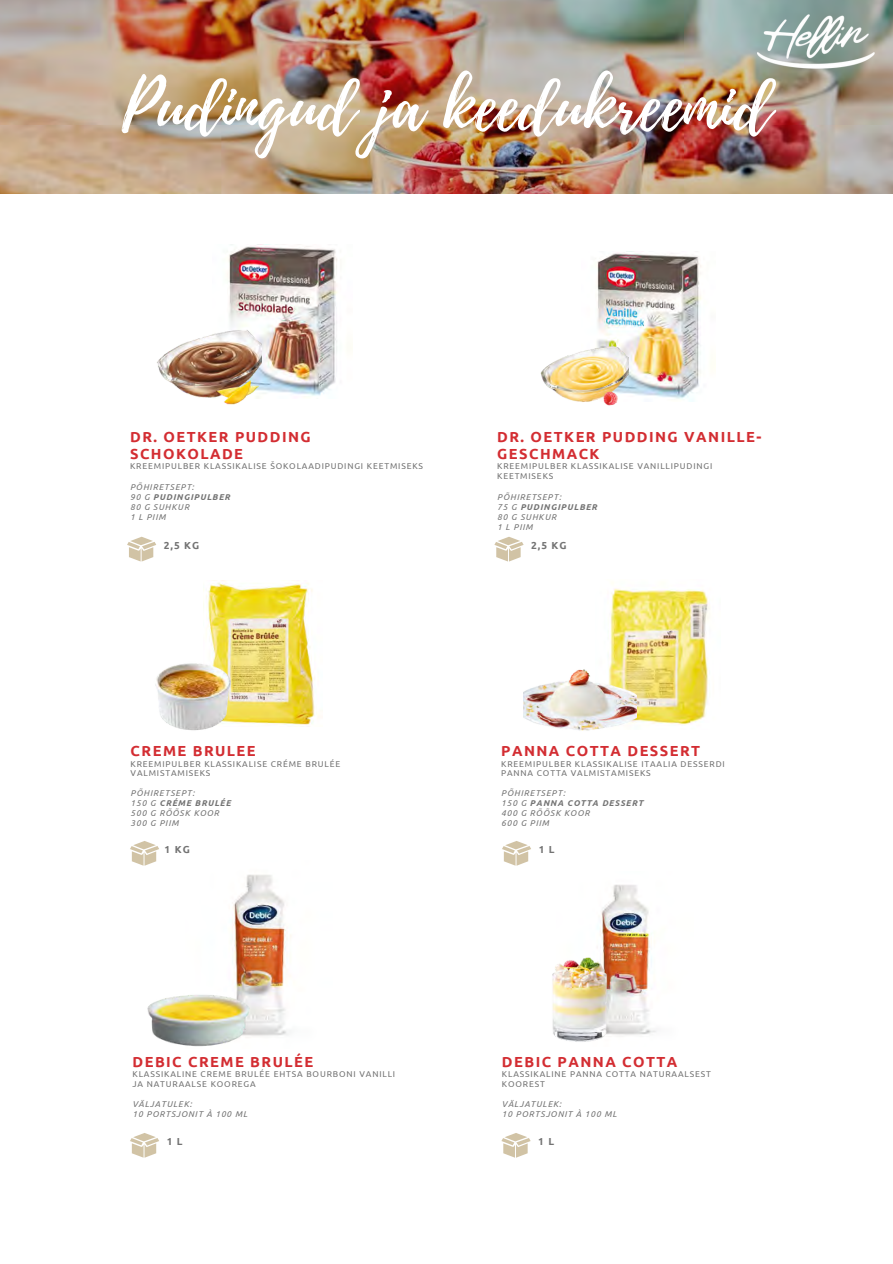
<style>
.page{position:relative;width:893px;height:1264px;background:#fff}
.page>*{position:absolute;margin:0;border:0;box-sizing:border-box;transform-origin:0 0}
.t1{font:70.5px "Playlist Script";color:#fff}
.t2{font:700 14.55px/17px "Ubuntu";letter-spacing:.1em;color:#d32d32}
.t3{font:700 10.2px "Ubuntu";color:#737373}
.t4{font:8.4px/9.9px "Ubuntu";letter-spacing:.1em;color:#737373}
.t5{font:italic 8.4px "Ubuntu";letter-spacing:.1em;color:#737373}
.t6{font:italic 700 8.4px "Ubuntu";letter-spacing:.1em;color:#737373}
.s1{font-weight:400}
</style>
<div class="page">
<img style="left:0;top:0;width:892px;height:194px">
<svg style="left:494px;top:537px;width:29px;height:24px"></svg>
<svg style="left:127px;top:536px;width:29px;height:25px"></svg>
<img style="left:227px;top:244px;width:110px;height:152px">
<img style="left:157px;top:327px;width:104px;height:78px">
<img style="left:597px;top:252px;width:105px;height:149px">
<img style="left:540px;top:344px;width:88px;height:61px">
<img style="left:609px;top:588px;width:101px;height:137px">
<img style="left:523px;top:667px;width:114px;height:64px">
<svg style="left:502px;top:841px;width:29px;height:24px"></svg>
<img style="left:600px;top:884px;width:57px;height:151px">
<img style="left:552px;top:953px;width:64px;height:89px">
<img style="left:232px;top:874px;width:59px;height:162px">
<img style="left:147px;top:984px;width:115px;height:63px">
<svg style="left:130px;top:841px;width:29px;height:24px"></svg>
<img style="left:203px;top:580px;width:116px;height:145px">
<img style="left:155px;top:653px;width:87px;height:78px">
<svg style="left:501px;top:1133px;width:29px;height:24px"></svg>
<svg style="left:130px;top:1133px;width:29px;height:24px"></svg>
<img style="left:757px;top:14px;width:117px;height:54px">
<p class="t1" style="left:122px;top:56px;width:650px">Pudingud ja keedukreemid</p>
<p class="t2" style="left:130px;top:428px;width:182px">DR. OETKER PUDDING<br>SCHOKOLADE</p>
<p class="t4" style="left:130px;top:461px;width:294px">KREEMIPULBER KLASSIKALISE ŠOKOLAADIPUDINGI KEETMISEKS</p>
<p class="t5" style="left:130px;top:482px;width:65px">PÕHIRETSEPT:</p>
<p class="t6" style="left:130px;top:492px;width:101px"><span class="s1">90 G</span> PUDINGIPULBER</p>
<p class="t5" style="left:130px;top:502px;width:61px">80 G SUHKUR</p>
<p class="t5" style="left:130px;top:512px;width:37px">1 L PIIM</p>
<p class="t3" style="left:164px;top:539px;width:37px">2,5 KG</p>
<p class="t2" style="left:497px;top:428px;width:265px">DR. OETKER PUDDING VANILLE-<br>GESCHMACK</p>
<p class="t4" style="left:497px;top:461px;width:217px">KREEMIPULBER KLASSIKALISE VANILLIPUDINGI<br>KEETMISEKS</p>
<p class="t5" style="left:497px;top:492px;width:65px">PÕHIRETSEPT:</p>
<p class="t6" style="left:497px;top:502px;width:101px"><span class="s1">75 G</span> PUDINGIPULBER</p>
<p class="t5" style="left:497px;top:512px;width:61px">80 G SUHKUR</p>
<p class="t5" style="left:497px;top:522px;width:37px">1 L PIIM</p>
<p class="t3" style="left:531px;top:539px;width:37px">2,5 KG</p>
<p class="t2" style="left:131px;top:742px;width:127px">CREME BRULEE</p>
<p class="t4" style="left:131px;top:758px;width:211px">KREEMIPULBER KLASSIKALISE CRÉME BRULÉE<br>VALMISTAMISEKS</p>
<p class="t5" style="left:131px;top:788px;width:65px">PÕHIRETSEPT:</p>
<p class="t6" style="left:131px;top:798px;width:102px"><span class="s1">150 G</span> CRÉME BRULÉE</p>
<p class="t5" style="left:131px;top:808px;width:90px">500 G RÕÕSK KOOR</p>
<p class="t5" style="left:131px;top:817px;width:49px">300 G PIIM</p>
<p class="t3" style="left:164px;top:843px;width:27px">1 KG</p>
<p class="t2" style="left:501px;top:742px;width:200px">PANNA COTTA DESSERT</p>
<p class="t4" style="left:501px;top:758px;width:225px">KREEMIPULBER KLASSIKALISE ITAALIA DESSERDI<br>PANNA COTTA VALMISTAMISEKS</p>
<p class="t5" style="left:501px;top:788px;width:65px">PÕHIRETSEPT:</p>
<p class="t6" style="left:501px;top:798px;width:143px"><span class="s1">150 G</span> PANNA COTTA DESSERT</p>
<p class="t5" style="left:501px;top:808px;width:90px">400 G RÕÕSK KOOR</p>
<p class="t5" style="left:501px;top:817px;width:49px">600 G PIIM</p>
<p class="t3" style="left:538px;top:843px;width:17px">1 L</p>
<p class="t2" style="left:132px;top:1052px;width:182px">DEBIC CREME BRULÉE</p>
<p class="t4" style="left:132px;top:1069px;width:264px">KLASSIKALINE CREME BRULÉE EHTSA BOURBONI VANILLI<br>JA NATURAALSE KOOREGA</p>
<p class="t5" style="left:132px;top:1098px;width:61px">VÄLJATULEK:</p>
<p class="t5" style="left:132px;top:1108px;width:116px">10 PORTSJONIT À 100 ML</p>
<p class="t3" style="left:167px;top:1135px;width:17px">1 L</p>
<p class="t2" style="left:502px;top:1052px;width:177px">DEBIC PANNA COTTA</p>
<p class="t4" style="left:502px;top:1069px;width:210px">KLASSIKALINE PANNA COTTA NATURAALSEST<br>KOOREST</p>
<p class="t5" style="left:502px;top:1098px;width:61px">VÄLJATULEK:</p>
<p class="t5" style="left:502px;top:1108px;width:116px">10 PORTSJONIT À 100 ML</p>
<p class="t3" style="left:538px;top:1135px;width:17px">1 L</p>
</div>
